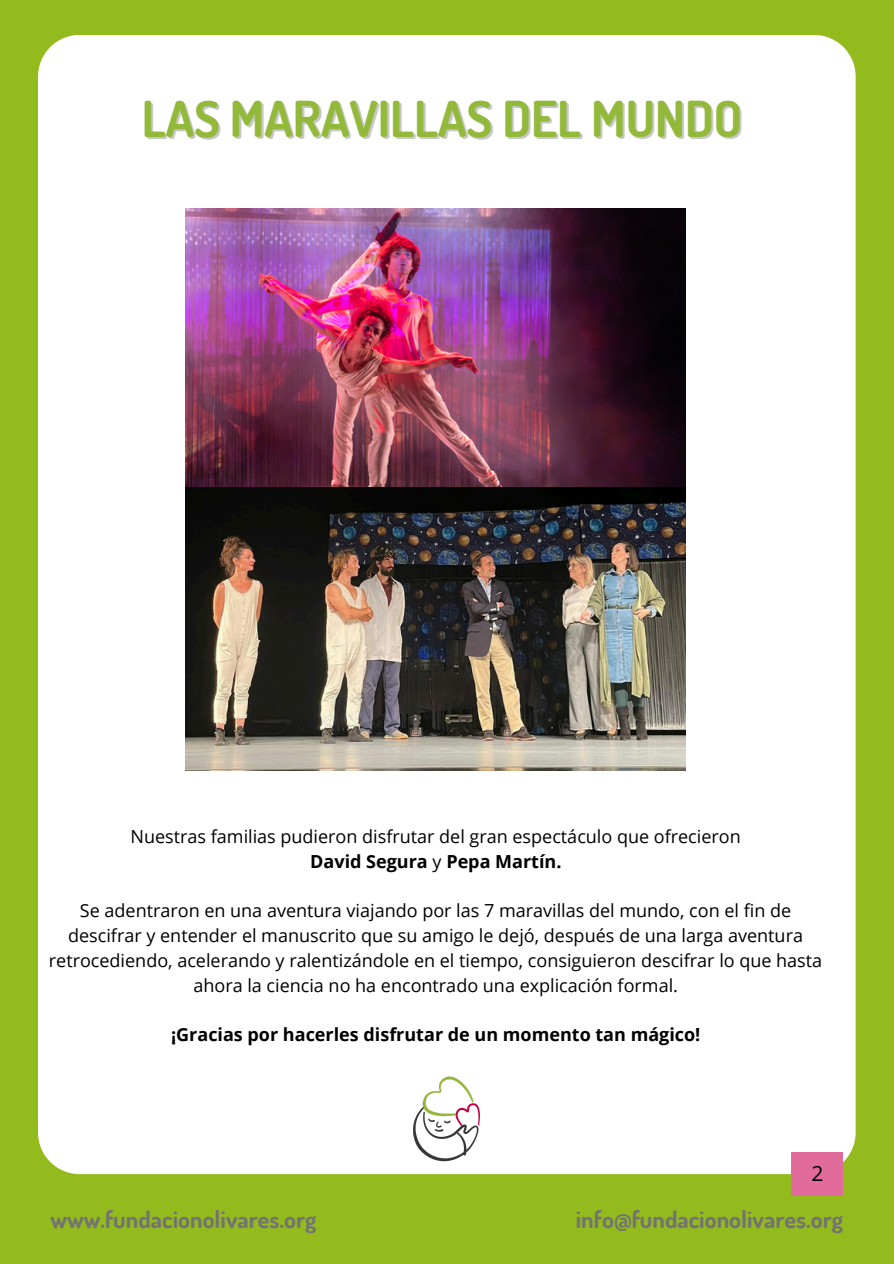
<style>
.page{position:relative;width:894px;height:1264px;background:#fff}
.page>*{position:absolute;margin:0;border:0;box-sizing:border-box;transform-origin:0 0}
.t1{font:700 49.5px "Dosis";color:#92b93a}
.t2{font:700 24px "Dosis";color:#737373}
.t3{font:21px "Open Sans";color:#000}
.t4{font:18px "Open Sans";color:#000}
.t5{font:700 18px "Open Sans";color:#000}
.s1{font-weight:400}
</style>
<div class="page">
<div style="left:0;top:0;width:893px;height:1263px;background:#94bb1d"></div>
<div style="left:38px;top:35px;width:817px;height:1139px;background:#fff"></div>
<img style="left:391px;top:1059px;width:110px;height:103px">
<div style="left:791px;top:1152px;width:51px;height:43px;background:#e16b9a"></div>
<img style="left:186px;top:208px;width:499px;height:562px">
<p class="t1" style="left:142px;top:86px;width:601px">LAS MARAVILLAS DEL MUNDO</p>
<p class="t4" style="left:130px;top:824px;width:611px">Nuestras familias pudieron disfrutar del gran espectáculo que ofrecieron</p>
<p class="t5" style="left:310px;top:848px;width:253px">David Segura <span class="s1">y</span> Pepa Martín.</p>
<p class="t4" style="left:80px;top:898px;width:712px">Se adentraron en una aventura viajando por las 7 maravillas del mundo, con el fin de</p>
<h3 class="t4" style="left:68px;top:923px;width:736px">descifrar y entender el manuscrito que su amigo le dejó, después de una larga aventura</h3>
<p class="t4" style="left:49px;top:947px;width:774px">retrocediendo, acelerando y ralentizándole en el tiempo, consiguieron descifrar lo que hasta</p>
<h2 class="t4" style="left:193px;top:972px;width:486px">ahora la ciencia no ha encontrado una explicación formal.</h2>
<p class="t5" style="left:171px;top:1022px;width:530px">¡Gracias por hacerles disfrutar de un momento tan mágico!</p>
<p class="t3" style="left:811px;top:1158px;width:13px">2</p>
<p class="t2" style="left:51px;top:1203px;width:267px">www.fundacionolivares.org</p>
<p class="t2" style="left:575px;top:1203px;width:268px">info@fundacionolivares.org</p>
</div>
